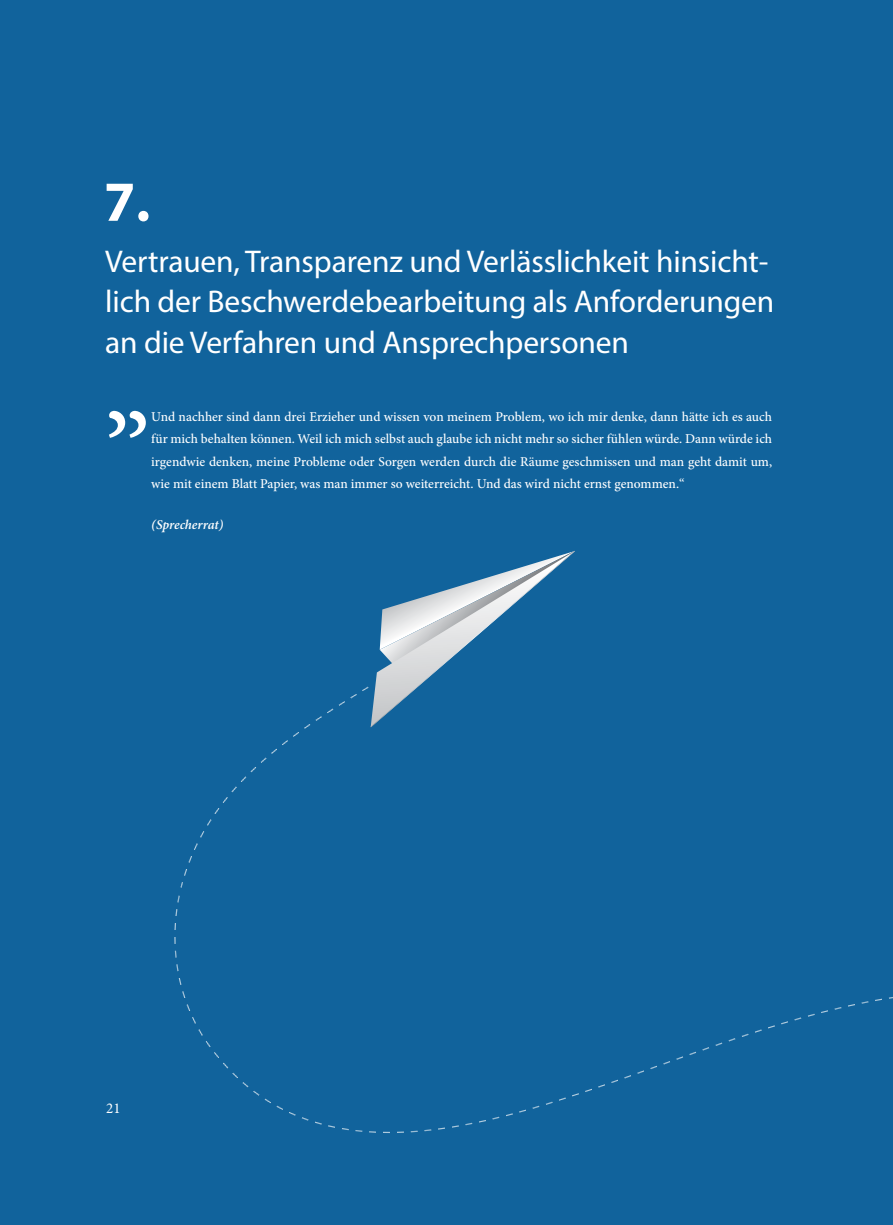
<style>
.page{position:relative;width:893px;height:1225px;background:#11639c}
.page>*{position:absolute;margin:0;border:0;box-sizing:border-box;transform-origin:0 0}
.t1{font:500 108px "Minion Pro";color:#fff}
.t2{font:700 57px "Myriad Pro";color:#fff}
.t3{font:31.5px/40.5px "Myriad Pro";letter-spacing:-.005em;color:#fff}
.t4{font:15px "Minion Pro";color:#fff}
.t5{font:500 13.5px/22.5px "Minion Pro";color:#fff;text-align:justify}
.t6{font:italic 600 13.5px "Minion Pro";letter-spacing:-.01em;color:#fff}
</style>
<div class="page">
<svg style="left:875px;top:998px;width:7px;height:3px"></svg>
<svg style="left:848px;top:1004px;width:7px;height:2px"></svg>
<svg style="left:821px;top:1010px;width:7px;height:3px"></svg>
<svg style="left:808px;top:1013px;width:7px;height:3px"></svg>
<svg style="left:795px;top:1017px;width:6px;height:3px"></svg>
<svg style="left:781px;top:1021px;width:7px;height:3px"></svg>
<svg style="left:768px;top:1025px;width:7px;height:3px"></svg>
<svg style="left:755px;top:1029px;width:7px;height:3px"></svg>
<svg style="left:742px;top:1033px;width:6px;height:4px"></svg>
<svg style="left:729px;top:1038px;width:6px;height:3px"></svg>
<svg style="left:716px;top:1042px;width:6px;height:4px"></svg>
<svg style="left:703px;top:1047px;width:6px;height:3px"></svg>
<svg style="left:689px;top:1051px;width:7px;height:4px"></svg>
<svg style="left:676px;top:1056px;width:7px;height:3px"></svg>
<svg style="left:663px;top:1061px;width:7px;height:3px"></svg>
<svg style="left:650px;top:1065px;width:7px;height:4px"></svg>
<svg style="left:637px;top:1070px;width:7px;height:3px"></svg>
<svg style="left:624px;top:1075px;width:7px;height:3px"></svg>
<svg style="left:611px;top:1079px;width:7px;height:4px"></svg>
<svg style="left:598px;top:1084px;width:7px;height:3px"></svg>
<svg style="left:585px;top:1088px;width:7px;height:4px"></svg>
<svg style="left:572px;top:1093px;width:7px;height:3px"></svg>
<svg style="left:559px;top:1097px;width:7px;height:3px"></svg>
<svg style="left:519px;top:1109px;width:7px;height:3px"></svg>
<svg style="left:506px;top:1113px;width:7px;height:3px"></svg>
<svg style="left:493px;top:1116px;width:6px;height:3px"></svg>
<svg style="left:479px;top:1120px;width:7px;height:2px"></svg>
<svg style="left:466px;top:1122px;width:6px;height:3px"></svg>
<svg style="left:397px;top:1131px;width:7px;height:2px"></svg>
<svg style="left:383px;top:1131px;width:7px;height:2px"></svg>
<svg style="left:342px;top:1128px;width:7px;height:2px"></svg>
<svg style="left:315px;top:1121px;width:7px;height:3px"></svg>
<svg style="left:289px;top:1112px;width:6px;height:3px"></svg>
<svg style="left:277px;top:1105px;width:6px;height:5px"></svg>
<svg style="left:265px;top:1098px;width:6px;height:5px"></svg>
<svg style="left:206px;top:1041px;width:53px;height:54px"></svg>
<svg style="left:198px;top:1029px;width:5px;height:6px"></svg>
<svg style="left:192px;top:1017px;width:4px;height:6px"></svg>
<svg style="left:187px;top:1004px;width:3px;height:7px"></svg>
<svg style="left:182px;top:991px;width:3px;height:7px"></svg>
<svg style="left:176px;top:964px;width:3px;height:7px"></svg>
<svg style="left:175px;top:950px;width:2px;height:7px"></svg>
<svg style="left:174px;top:937px;width:2px;height:7px"></svg>
<svg style="left:174px;top:923px;width:2px;height:7px"></svg>
<svg style="left:177px;top:895px;width:3px;height:7px"></svg>
<svg style="left:184px;top:869px;width:3px;height:6px"></svg>
<svg style="left:188px;top:856px;width:4px;height:6px"></svg>
<svg style="left:194px;top:843px;width:4px;height:7px"></svg>
<svg style="left:200px;top:831px;width:4px;height:6px"></svg>
<svg style="left:207px;top:724px;width:103px;height:101px"></svg>
<svg style="left:316px;top:708px;width:17px;height:13px"></svg>
<svg style="left:339px;top:551px;width:236px;height:176px"></svg>
<h2 class="t2" style="left:104px;top:164px;width:48px">7.</h2>
<h3 class="t3" style="left:105px;top:240px;width:671px">Vertrauen, Transparenz und Verlässlichkeit hinsicht&shy;lich der Beschwerdebearbeitung als Anforderungen an die Verfahren und Ansprechpersonen</h3>
<h1 class="t1" style="left:104px;top:317px;width:49px">„</h1>
<p class="t5" style="left:151px;top:405px;width:622px">Und nachher sind dann drei Erzieher und wissen von meinem Problem, wo ich mir denke, dann hätte ich es auch für mich behalten können. Weil ich mich selbst auch glaube ich nicht mehr so sicher fühlen würde. Dann würde ich irgendwie denken, meine Probleme oder Sorgen werden durch die Räume geschmissen und man geht damit um, wie mit einem Blatt Papier, was man immer so weiterreicht. Und das wird nicht ernst genommen.“</p>
<p class="t6" style="left:151px;top:515px;width:73px">(Sprecherrat)</p>
<p class="t4" style="left:106px;top:1098px;width:16px">21</p>
</div>
